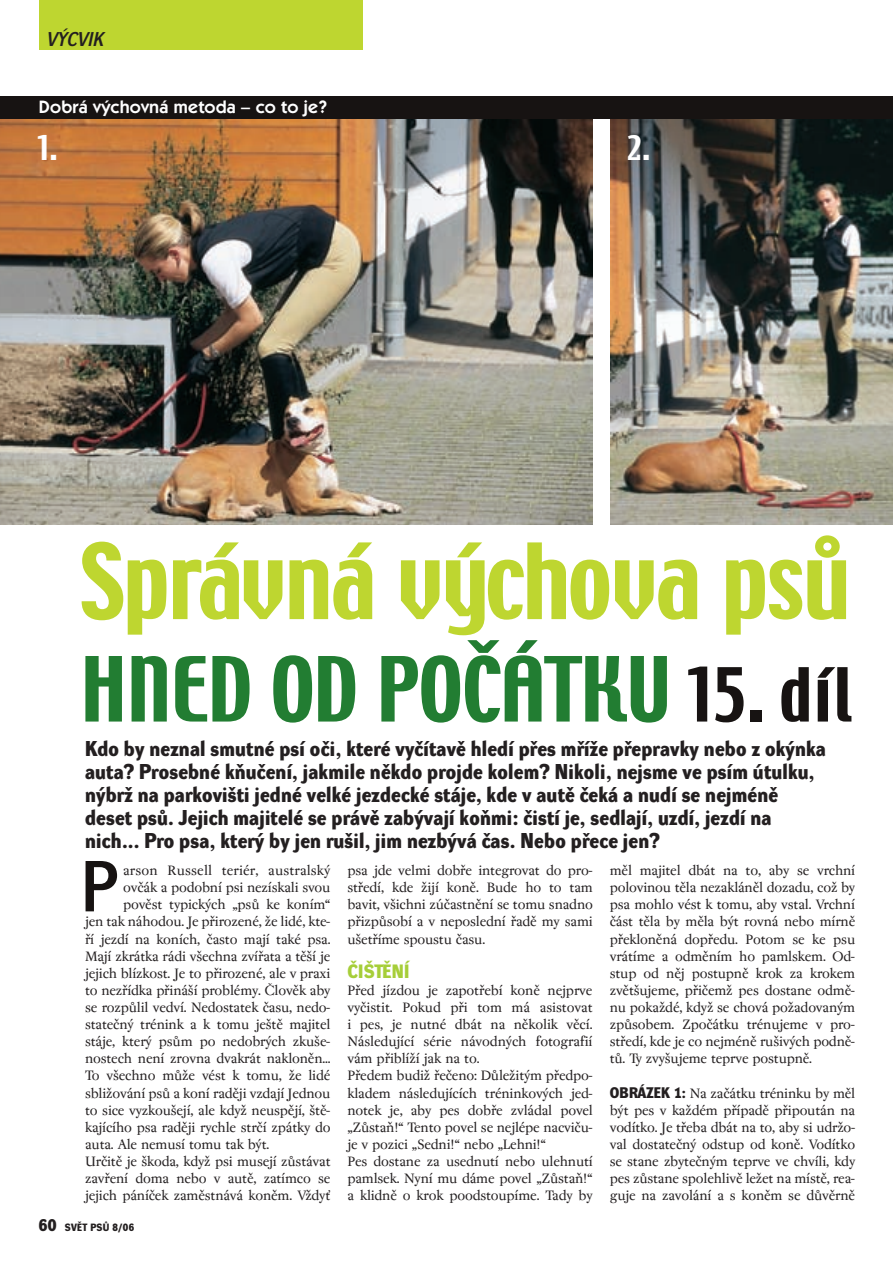
<style>
.page{position:relative;width:893px;height:1262px;background:#fff}
.page>*{position:absolute;margin:0;border:0;box-sizing:border-box;transform-origin:0 0}
.t1{font:93px "Techno CE";letter-spacing:-.01em;color:#bed630}
.t2{font:79.5px "Techno CE";letter-spacing:-.015em;color:#227d32}
.t3{font:70.5px "Dynamo DD";color:#171312}
.t4{font:30px "Techno CE";color:#fff}
.t5{font:21px/23px "Dynamo DB";letter-spacing:.01em;color:#231f20}
.t6{font:19.5px "Dynamo D Italic D";color:#231f20}
.t7{font:18.9px "Dynamo DB";letter-spacing:.015em;color:#a6ce39}
.t8{font:600 18px "Itc Kabel CE";letter-spacing:.01em;color:#fff}
.t9{font:15px/17.1px "Regent";letter-spacing:-.015em;color:#231f20;text-align:justify}
.t10{font:15px "Regent";letter-spacing:.005em;color:#231f20}
.t11{font:10.35px "Dynamo DB";letter-spacing:.03em;color:#231f20}
.s1{font-size:66px;color:#171312}
.s2{font-family:"Dynamo DB"}
.s3{font-size:16.5px}
</style>
<div class="page">
<img style="left:0;top:0;width:892px;height:525px">
<h3 class="t6" style="left:47px;top:31px;width:58px">V¯CVIK</h3>
<p class="t8" style="left:39px;top:100px;width:290px">Dobrá v˘chovná metoda – co to je?</p>
<h3 class="t4" style="left:37px;top:135px;width:22px">1.</h3>
<h3 class="t4" style="left:627px;top:135px;width:24px">2.</h3>
<h1 class="t1" style="left:81px;top:542px;width:770px">Správná výchova psů</h1>
<h2 class="t2" style="left:81px;top:656px;width:773px">HNED OD POČÁTKU <span class="s1">15. díl</span></h2>
<p class="t5" style="left:85px;top:739px;width:742px">Kdo by neznal smutné psí oãi, které vyãítavû hledí pfies mfiíÏe pfiepravky nebo z ok˘nka auta? Prosebné kÀuãení, jakmile nûkdo projde kolem? Nikoli, nejsme ve psím útulku, n˘brÏ na parkovi‰ti jedné velké jezdecké stáje, kde v autû ãeká a nudí se nejménû deset psÛ. Jejich majitelé se právû zab˘vají koÀmi: ãistí je, sedlají, uzdí, jezdí na nich... Pro psa, kter˘ by jen ru‰il, jim nezb˘vá ãas. Nebo pfiece jen?</p>
<h3 class="t3" style="left:81px;top:859px;width:37px">P</h3>
<p class="t10" style="left:123px;top:864px;width:209px">arson Russell teriér, australsk˘</p>
<p class="t9" style="left:123px;top:880px;width:209px">ovãák a podobní psi nezískali svou</p>
<p class="t9" style="left:123px;top:897px;width:209px">povûst typick˘ch „psÛ ke koním“</p>
<p class="t9" style="left:85px;top:914px;width:247px">jen tak náhodou. Je pfiirozené, Ïe lidé, kte-</p>
<p class="t9" style="left:85px;top:931px;width:247px">fií jezdí na koních, ãasto mají také psa.</p>
<p class="t9" style="left:85px;top:948px;width:247px">Mají zkrátka rádi v‰echna zvífiata a tû‰í je</p>
<p class="t9" style="left:85px;top:965px;width:247px">jejich blízkost. Je to pfiirozené, ale v praxi</p>
<p class="t9" style="left:85px;top:982px;width:247px">to nezfiídka pfiiná‰í problémy. âlovûk aby</p>
<p class="t9" style="left:85px;top:999px;width:247px">se rozpÛlil vedví. Nedostatek ãasu, nedo-</p>
<p class="t9" style="left:85px;top:1017px;width:247px">stateãn˘ trénink a k tomu je‰tû majitel</p>
<p class="t9" style="left:85px;top:1034px;width:247px">stáje, kter˘ psÛm po nedobr˘ch zku‰e-</p>
<p class="t9" style="left:85px;top:1051px;width:247px">nostech není zrovna dvakrát naklonûn...</p>
<p class="t9" style="left:85px;top:1068px;width:247px">To v‰echno mÛÏe vést k tomu, Ïe lidé</p>
<p class="t9" style="left:85px;top:1085px;width:247px">sbliÏování psÛ a koní radûji vzdají Jednou</p>
<p class="t9" style="left:85px;top:1102px;width:247px">to sice vyzkou‰ejí, ale kdyÏ neuspûjí, ‰tû-</p>
<p class="t9" style="left:85px;top:1119px;width:247px">kajícího psa radûji rychle strãí zpátky do</p>
<p class="t9" style="left:85px;top:1136px;width:186px">auta. Ale nemusí tomu tak b˘t.</p>
<p class="t9" style="left:85px;top:1153px;width:247px">Urãitû je ‰koda, kdyÏ psi musejí zÛstávat</p>
<p class="t9" style="left:85px;top:1170px;width:247px">zavfiení doma nebo v autû, zatímco se</p>
<p class="t9" style="left:85px;top:1188px;width:247px">jejich páníãek zamûstnává konûm. VÏdyÈ</p>
<p class="t9" style="left:347px;top:863px;width:247px">psa jde velmi dobfie integrovat do pro&shy;stfiedí, kde Ïijí konû. Bude ho to tam bavit, v‰ichni zúãastnûní se tomu snadno pfiizpÛsobí a v neposlední fiadû my sami u‰etfiíme spoustu ãasu.</p>
<p class="t7" style="left:347px;top:963px;width:63px">âI·TùNÍ</p>
<p class="t9" style="left:347px;top:982px;width:247px;text-align:left">Pfied jízdou je zapotfiebí konû nejprve vyãistit. Pokud pfii tom má asistovat i pes, je nutné dbát na nûkolik vûcí.<br>Následující série návodn˘ch fotografií vám pfiiblíÏí jak na to.<br>Pfiedem budiÏ fieãeno: DÛleÏit˘m pfiedpo&shy;kladem následujících tréninkov˘ch jed&shy;notek je, aby pes dobfie zvládal povel „ZÛstaÀ!“ Tento povel se nejlépe nacviãu&shy;je v pozici „Sedni!“ nebo „Lehni!“<br>Pes dostane za usednutí nebo ulehnutí pamlsek. Nyní mu dáme povel „ZÛstaÀ!“ a klidnû o krok poodstoupíme. Tady by</p>
<p class="t9" style="left:609px;top:863px;width:247px">mûl majitel dbát na to, aby se vrchní polovinou tûla nezaklánûl dozadu, coÏ by psa mohlo vést k tomu, aby vstal. Vrchní ãást tûla by mûla b˘t rovná nebo mírnû pfieklonûná dopfiedu. Potom se ke psu vrátíme a odmûním ho pamlskem. Od&shy;stup od nûj postupnû krok za krokem zvût‰ujeme, pfiiãemÏ pes dostane odmû&shy;nu pokaÏdé, kdyÏ se chová poÏadovan˘m zpÛsobem. Zpoãátku trénujeme v pro&shy;stfiedí, kde je co nejménû ru‰iv˘ch podnû&shy;tÛ. Ty zvy‰ujeme teprve postupnû.</p>
<p class="t9" style="left:609px;top:1085px;width:247px"><span class="s2">OBRÁZEK 1:</span> Na zaãátku tréninku by mûl b˘t pes v kaÏdém pfiípadû pfiipoután na vodítko. Je tfieba dbát na to, aby si udrÏo&shy;val dostateãn˘ odstup od konû. Vodítko se stane zbyteãn˘m teprve ve chvíli, kdy pes zÛstane spolehlivû leÏet na místû, rea&shy;guje na zavolání a s konûm se dÛvûrnû</p>
<p class="t11" style="left:39px;top:1222px;width:97px"><span class="s3">60</span> SVùT PSÒ 8/06</p>
</div>
